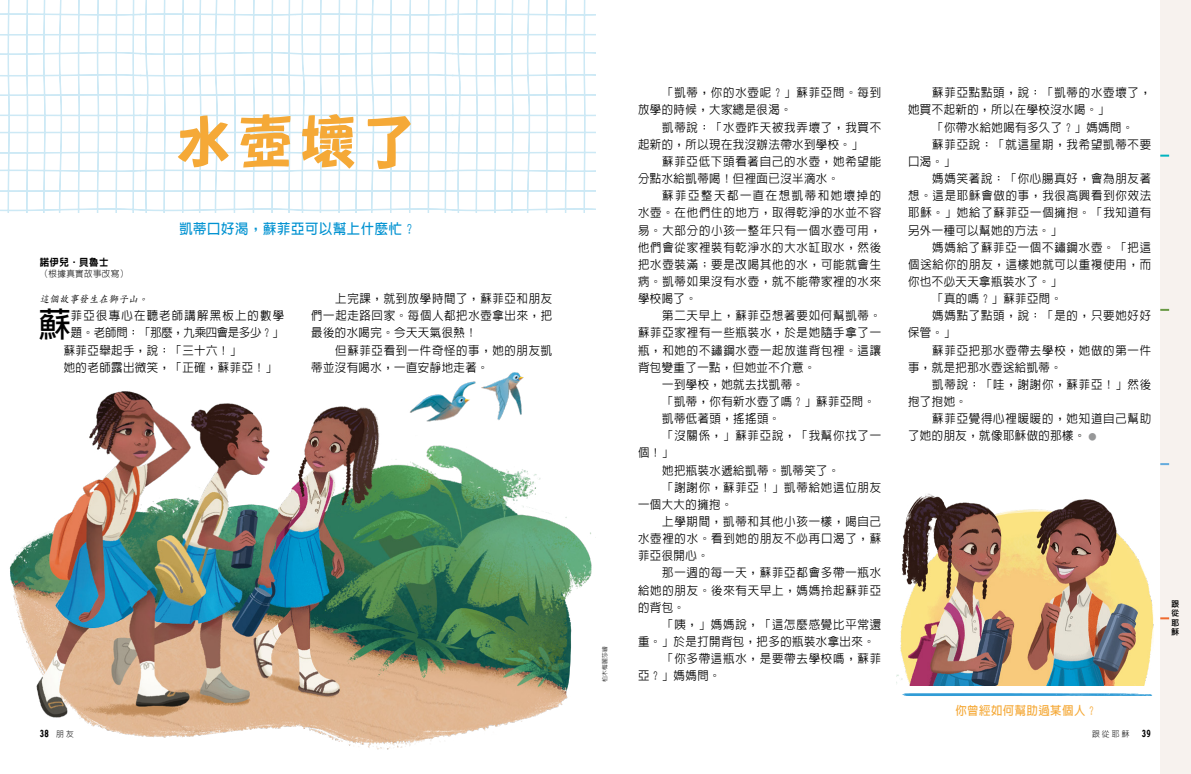
<style>
.page{position:relative;width:1191px;height:774px;background:#fff}
.page>*{position:absolute;margin:0;border:0;box-sizing:border-box;transform-origin:0 0}
.t1{font:800 60px "AR Qiao Hei B5";color:#f5a937;scale:.95 1}
.p1_first{font:700 33.8px "AR Hei B5";color:#000;scale:.95 1}
.t2{font:700 14px "AR Hei B5";letter-spacing:.05em;color:#0092d1;scale:.95 1}
.p1{font:500 12px/17.1px "AR Hei B5";letter-spacing:.07em;color:#000;scale:.95 1}
.p1-2{font:500 12px/17.1px "AR Hei B5";letter-spacing:.04em;color:#000;scale:.95 1}
.p1_first-2{font:500 12px/17.1px "AR Hei B5";letter-spacing:.105em;color:#000;scale:.95 1}
.p1_aside_info_first{font:700 12px "AR Hei B5";letter-spacing:.04em;color:#f5a937;scale:.95 1}
.p1_bio{font:500 10px "AR Kai B5";color:#000;scale:.95 1}
.p1_author-name{font:800 10px "AR Hei B5";letter-spacing:.04em;color:#000;scale:.95 1}
.Folio_L_verso{font:800 9.2px "AR Hei B5";color:#000;scale:.95 1}
.p1_author-role{font:300 9px "AR Hei B5";letter-spacing:.04em;color:#000;scale:.95 1}
.t3{font:300 8.2px "AR Hei B5";color:#000;scale:.95 1}
.t4{font:800 8.2px/9.6px "AR Hei B5";color:#000;text-align:justify;scale:.95 1}
.t5{font:300 6px "AR Hei B5";letter-spacing:.04em;color:#000;scale:.95 1}
.s1{font-weight:700;font-size:8.5px;color:#969798}
.s2{font-weight:300;font-size:8.2px}
</style>
<div class="page">
<div style="left:1160px;top:0;width:31px;height:774px;background:#f7f2ee"></div>
<svg style="left:1160px;top:155px;width:9px;height:2px"></svg>
<svg style="left:1160px;top:463px;width:9px;height:2px"></svg>
<svg style="left:1160px;top:617px;width:9px;height:2px"></svg>
<svg style="left:1160px;top:309px;width:9px;height:2px"></svg>
<img style="left:9px;top:372px;width:583px;height:378px">
<img style="left:896px;top:493px;width:258px;height:192px">
<svg style="left:902px;top:693px;width:251px;height:3px"></svg>
<svg style="left:142px;top:0;width:309px;height:213px"></svg>
<svg style="left:0;top:0;width:142px;height:213px"></svg>
<svg style="left:451px;top:0;width:145px;height:213px"></svg>
<p class="t1" style="left:175px;top:111px;width:258px">水壺壞了</p>
<p class="p1_author-name" style="left:40px;top:257px;width:74px">諾伊兒·貝魯士</p>
<p class="p1_author-role" style="left:40px;top:269px;width:95px">（根據真實故事改寫）</p>
<p class="t2" style="left:179px;top:222px;width:251px">凱蒂口好渴，蘇菲亞可以幫上什麼忙？</p>
<p class="p1_bio" style="left:40px;top:294px;width:117px">這個故事發生在獅子山。</p>
<p class="p1_first" style="left:39px;top:308px;width:35px">蘇</p>
<p class="p1_first-2" style="left:71px;top:307px;width:226px">菲亞很專心在聽老師講解黑板上的數學題。老師問：「那麼，九乘四會是多少？」</p>
<p class="p1-2" style="left:64px;top:341px;width:188px">蘇菲亞舉起手，說：「三十六！」</p>
<p class="p1-2" style="left:64px;top:359px;width:226px">她的老師露出微笑，「正確，蘇菲亞！」</p>
<p class="p1" style="left:311px;top:290px;width:255px;text-align:justify;text-indent:24px">上完課，就到放學時間了，蘇菲亞和朋友們一起走路回家。每個人都把水壺拿出來，把最後的水喝完。今天天氣很熱！</p>
<p class="p1" style="left:311px;top:341px;width:255px;text-indent:24px">但蘇菲亞看到一件奇怪的事，她的朋友凱蒂並沒有喝水，一直安靜地走著。</p>
<p class="t5" style="left:602px;top:682px;width:39px;rotate:-90deg">柏木梅麗莎繪</p>
<p class="p1" style="left:638px;top:84px;width:257px;text-indent:24px">「凱蒂，你的水壺呢？」蘇菲亞問。每到放學的時候，大家總是很渴。</p>
<p class="p1-2" style="left:638px;top:119px;width:257px;text-indent:24px">凱蒂說：「水壺昨天被我弄壞了，我買不起新的，所以現在我沒辦法帶水到學校。」</p>
<p class="p1" style="left:638px;top:153px;width:257px;text-indent:24px">蘇菲亞低下頭看著自己的水壺，她希望能分點水給凱蒂喝！但裡面已沒半滴水。</p>
<p class="p1" style="left:638px;top:187px;width:257px;text-align:justify;text-indent:24px">蘇菲亞整天都一直在想凱蒂和她壞掉的水壺。在他們住的地方，取得乾淨的水並不容易。大部分的小孩一整年只有一個水壺可用，他們會從家裡裝有乾淨水的大水缸取水，然後把水壺裝滿；要是改喝其他的水，可能就會生病。凱蒂如果沒有水壺，就不能帶家裡的水來學校喝了。</p>
<p class="p1" style="left:638px;top:307px;width:257px;text-align:justify;text-indent:24px">第二天早上，蘇菲亞想著要如何幫凱蒂。蘇菲亞家裡有一些瓶裝水，於是她隨手拿了一瓶，和她的不鏽鋼水壺一起放進背包裡。這讓背包變重了一點，但她並不介意。</p>
<p class="p1-2" style="left:662px;top:376px;width:151px">一到學校，她就去找凱蒂。</p>
<p class="p1-2" style="left:662px;top:393px;width:226px">「凱蒂，你有新水壺了嗎？」蘇菲亞問。</p>
<p class="p1-2" style="left:662px;top:410px;width:126px">凱蒂低著頭，搖搖頭。</p>
<p class="p1" style="left:638px;top:427px;width:257px;text-indent:24px">「沒關係，」蘇菲亞說，「我幫你找了一個！」</p>
<p class="p1-2" style="left:662px;top:461px;width:188px">她把瓶裝水遞給凱蒂。凱蒂笑了。</p>
<p class="p1" style="left:638px;top:479px;width:257px;text-indent:24px">「謝謝你，蘇菲亞！」凱蒂給她這位朋友一個大大的擁抱。</p>
<p class="p1" style="left:638px;top:513px;width:257px;text-align:justify;text-indent:24px">上學期間，凱蒂和其他小孩一樣，喝自己水壺裡的水。看到她的朋友不必再口渴了，蘇菲亞很開心。</p>
<p class="p1" style="left:638px;top:564px;width:257px;text-align:justify;text-indent:24px">那一週的每一天，蘇菲亞都會多帶一瓶水給她的朋友。後來有天早上，媽媽拎起蘇菲亞的背包。</p>
<p class="p1-2" style="left:638px;top:616px;width:257px;text-indent:24px">「咦，」媽媽說，「這怎麼感覺比平常還重。」於是打開背包，把多的瓶裝水拿出來。</p>
<p class="p1" style="left:638px;top:650px;width:257px;text-indent:24px">「你多帶這瓶水，是要帶去學校嗎，蘇菲亞？」媽媽問。</p>
<p class="p1-2" style="left:908px;top:84px;width:257px;text-indent:24px">蘇菲亞點點頭，說：「凱蒂的水壺壞了，她買不起新的，所以在學校沒水喝。」</p>
<p class="p1-2" style="left:932px;top:119px;width:213px">「你帶水給她喝有多久了？」媽媽問。</p>
<p class="p1" style="left:908px;top:136px;width:257px;text-indent:24px">蘇菲亞說：「就這星期，我希望凱蒂不要口渴。」</p>
<p class="p1" style="left:908px;top:170px;width:257px;text-align:justify;text-indent:24px">媽媽笑著說：「你心腸真好，會為朋友著想。這是耶穌會做的事，我很高興看到你效法耶穌。」她給了蘇菲亞一個擁抱。「我知道有另外一種可以幫她的方法。」</p>
<p class="p1" style="left:908px;top:239px;width:257px;text-align:justify;text-indent:24px">媽媽給了蘇菲亞一個不鏽鋼水壺。「把這個送給你的朋友，這樣她就可以重複使用，而你也不必天天拿瓶裝水了。」</p>
<p class="p1" style="left:932px;top:290px;width:138px">「真的嗎？」蘇菲亞問。</p>
<p class="p1" style="left:908px;top:307px;width:257px;text-indent:24px">媽媽點了點頭，說：「是的，只要她好好保管。」</p>
<p class="p1" style="left:908px;top:341px;width:257px;text-indent:24px">蘇菲亞把那水壺帶去學校，她做的第一件事，就是把那水壺送給凱蒂。</p>
<p class="p1" style="left:908px;top:376px;width:257px;text-indent:24px">凱蒂說：「哇，謝謝你，蘇菲亞！」然後抱了抱她。</p>
<p class="p1" style="left:908px;top:410px;width:257px;text-indent:24px">蘇菲亞覺得心裡暖暖的，她知道自己幫助了她的朋友，就像耶穌做的那樣。 <span class="s1">●</span></p>
<p class="p1_aside_info_first" style="left:955px;top:705px;width:151px">你曾經如何幫助過某個人？</p>
<p class="Folio_L_verso" style="left:40px;top:729px;width:38px">38 <span class="s2">朋友</span></p>
<p class="t3" style="left:1092px;top:730px;width:41px">跟從耶穌</p>
<p class="Folio_L_verso" style="left:1141px;top:729px;width:11px">39</p>
<p class="t4" style="left:1171px;top:599px;width:10px">跟從耶穌</p>
</div>
